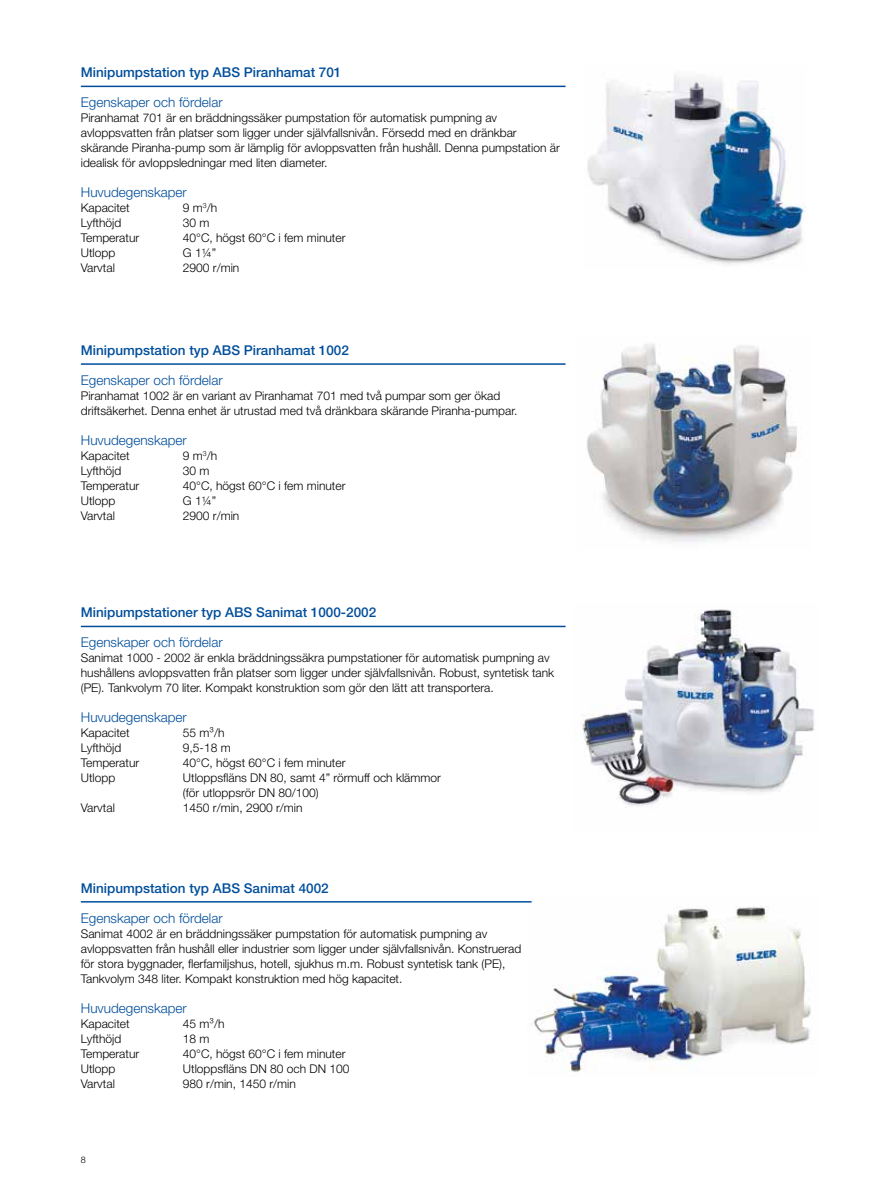
<style>
.page{position:relative;width:893px;height:1191px;background:#fff}
.page>*{position:absolute;margin:0;border:0;box-sizing:border-box;transform-origin:0 0}
.t1{font:300 13.5px "Helvetica Neue LT Pro";color:#004e9b}
.t2{font:500 13.5px "Helvetica Neue LT Pro";color:#004e9b}
.t3{font:300 12px/15px "Helvetica Neue LT Pro";color:#000}
.t4{font:300 9px "Helvetica Neue LT Pro";color:#000}
</style>
<div class="page">
<img style="left:586px;top:344px;width:214px;height:198px">
<img style="left:587px;top:74px;width:219px;height:190px">
<img style="left:582px;top:609px;width:232px;height:198px">
<hr style="left:81px;top:86px;width:485px;height:1px;background:#004e9b">
<hr style="left:81px;top:363px;width:485px;height:2px;background:#004e9b">
<hr style="left:81px;top:625px;width:485px;height:2px;background:#004e9b">
<img style="left:527px;top:902px;width:284px;height:170px">
<hr style="left:81px;top:901px;width:451px;height:1px;background:#004e9b">
<p class="t2" style="left:81px;top:64px;width:262px">Minipumpstation typ ABS Piranhamat 701</p>
<p class="t1" style="left:81px;top:94px;width:143px">Egenskaper och fördelar</p>
<p class="t3" style="left:81px;top:110px;width:480px">Piranhamat 701 är en bräddningssäker pumpstation för automatisk pumpning av avloppsvatten från platser som ligger under självfallsnivån. Försedd med en dränkbar skärande Piranha-pump som är lämplig för avloppsvatten från hushåll. Denna pumpstation är idealisk för avloppsledningar med liten diameter.</p>
<p class="t1" style="left:81px;top:184px;width:108px">Huvudegenskaper</p>
<p class="t3" style="left:81px;top:200px;width:50px">Kapacitet</p>
<p class="t3" style="left:183px;top:200px;width:36px">9 m<sup>3</sup>/h</p>
<p class="t3" style="left:81px;top:215px;width:42px">Lyfthöjd</p>
<p class="t3" style="left:183px;top:215px;width:28px">30 m</p>
<p class="t3" style="left:81px;top:230px;width:60px">Temperatur</p>
<p class="t3" style="left:183px;top:230px;width:164px">40°C, högst 60°C i fem minuter</p>
<p class="t3" style="left:81px;top:245px;width:36px">Utlopp</p>
<p class="t3" style="left:183px;top:245px;width:35px">G 1¼”</p>
<p class="t3" style="left:81px;top:260px;width:36px">Varvtal</p>
<p class="t3" style="left:183px;top:260px;width:58px">2900 r/min</p>
<p class="t2" style="left:81px;top:342px;width:270px">Minipumpstation typ ABS Piranhamat 1002</p>
<p class="t1" style="left:81px;top:372px;width:143px">Egenskaper och fördelar</p>
<p class="t3" style="left:81px;top:388px;width:438px">Piranhamat 1002 är en variant av Piranhamat 701 med två pumpar som ger ökad driftsäkerhet. Denna enhet är utrustad med två dränkbara skärande Piranha-pumpar.</p>
<p class="t1" style="left:81px;top:432px;width:108px">Huvudegenskaper</p>
<p class="t3" style="left:81px;top:448px;width:50px">Kapacitet</p>
<p class="t3" style="left:183px;top:448px;width:36px">9 m<sup>3</sup>/h</p>
<p class="t3" style="left:81px;top:463px;width:42px">Lyfthöjd</p>
<p class="t3" style="left:183px;top:463px;width:28px">30 m</p>
<p class="t3" style="left:81px;top:478px;width:60px">Temperatur</p>
<p class="t3" style="left:183px;top:478px;width:164px">40°C, högst 60°C i fem minuter</p>
<p class="t3" style="left:81px;top:493px;width:36px">Utlopp</p>
<p class="t3" style="left:183px;top:493px;width:35px">G 1¼”</p>
<p class="t3" style="left:81px;top:508px;width:36px">Varvtal</p>
<p class="t3" style="left:183px;top:508px;width:58px">2900 r/min</p>
<p class="t2" style="left:81px;top:604px;width:297px">Minipumpstationer typ ABS Sanimat 1000-2002</p>
<p class="t1" style="left:81px;top:634px;width:143px">Egenskaper och fördelar</p>
<p class="t3" style="left:81px;top:650px;width:475px">Sanimat 1000 - 2002 är enkla bräddningssäkra pumpstationer för automatisk pumpning av hushållens avloppsvatten från platser som ligger under självfallsnivån. Robust, syntetisk tank (PE). Tankvolym 70 liter. Kompakt konstruktion som gör den lätt att transportera.</p>
<p class="t1" style="left:81px;top:709px;width:108px">Huvudegenskaper</p>
<p class="t3" style="left:81px;top:725px;width:50px">Kapacitet</p>
<p class="t3" style="left:183px;top:725px;width:43px">55 m³/h</p>
<p class="t3" style="left:81px;top:740px;width:42px">Lyfthöjd</p>
<p class="t3" style="left:183px;top:740px;width:49px">9,5-18 m</p>
<p class="t3" style="left:81px;top:755px;width:60px">Temperatur</p>
<p class="t3" style="left:183px;top:755px;width:164px">40°C, högst 60°C i fem minuter</p>
<p class="t3" style="left:81px;top:770px;width:36px">Utlopp</p>
<p class="t3" style="left:183px;top:770px;width:260px">Utloppsfläns DN 80, samt 4” rörmuff och klämmor (för utloppsrör DN 80/100)</p>
<p class="t3" style="left:81px;top:800px;width:36px">Varvtal</p>
<p class="t3" style="left:183px;top:800px;width:121px">1450 r/min, 2900 r/min</p>
<p class="t2" style="left:81px;top:879px;width:249px">Minipumpstation typ ABS Sanimat 4002</p>
<p class="t1" style="left:81px;top:909px;width:143px">Egenskaper och fördelar</p>
<p class="t3" style="left:81px;top:925px;width:442px">Sanimat 4002 är en bräddningssäker pumpstation för automatisk pumpning av avloppsvatten från hushåll eller industrier som ligger under självfallsnivån. Konstruerad för stora byggnader, flerfamiljshus, hotell, sjukhus m.m. Robust syntetisk tank (PE), Tankvolym 348 liter. Kompakt konstruktion med hög kapacitet.</p>
<p class="t1" style="left:81px;top:999px;width:108px">Huvudegenskaper</p>
<p class="t3" style="left:81px;top:1015px;width:50px">Kapacitet</p>
<p class="t3" style="left:183px;top:1015px;width:43px">45 m³/h</p>
<p class="t3" style="left:81px;top:1030px;width:42px">Lyfthöjd</p>
<p class="t3" style="left:183px;top:1030px;width:28px">18 m</p>
<p class="t3" style="left:81px;top:1045px;width:60px">Temperatur</p>
<p class="t3" style="left:183px;top:1045px;width:164px">40°C, högst 60°C i fem minuter</p>
<p class="t3" style="left:81px;top:1060px;width:36px">Utlopp</p>
<p class="t3" style="left:183px;top:1060px;width:168px">Utloppsfläns DN 80 och DN 100</p>
<p class="t3" style="left:81px;top:1075px;width:36px">Varvtal</p>
<p class="t3" style="left:183px;top:1075px;width:114px">980 r/min, 1450 r/min</p>
<p class="t4" style="left:81px;top:1154px;width:7px">8</p>
</div>
